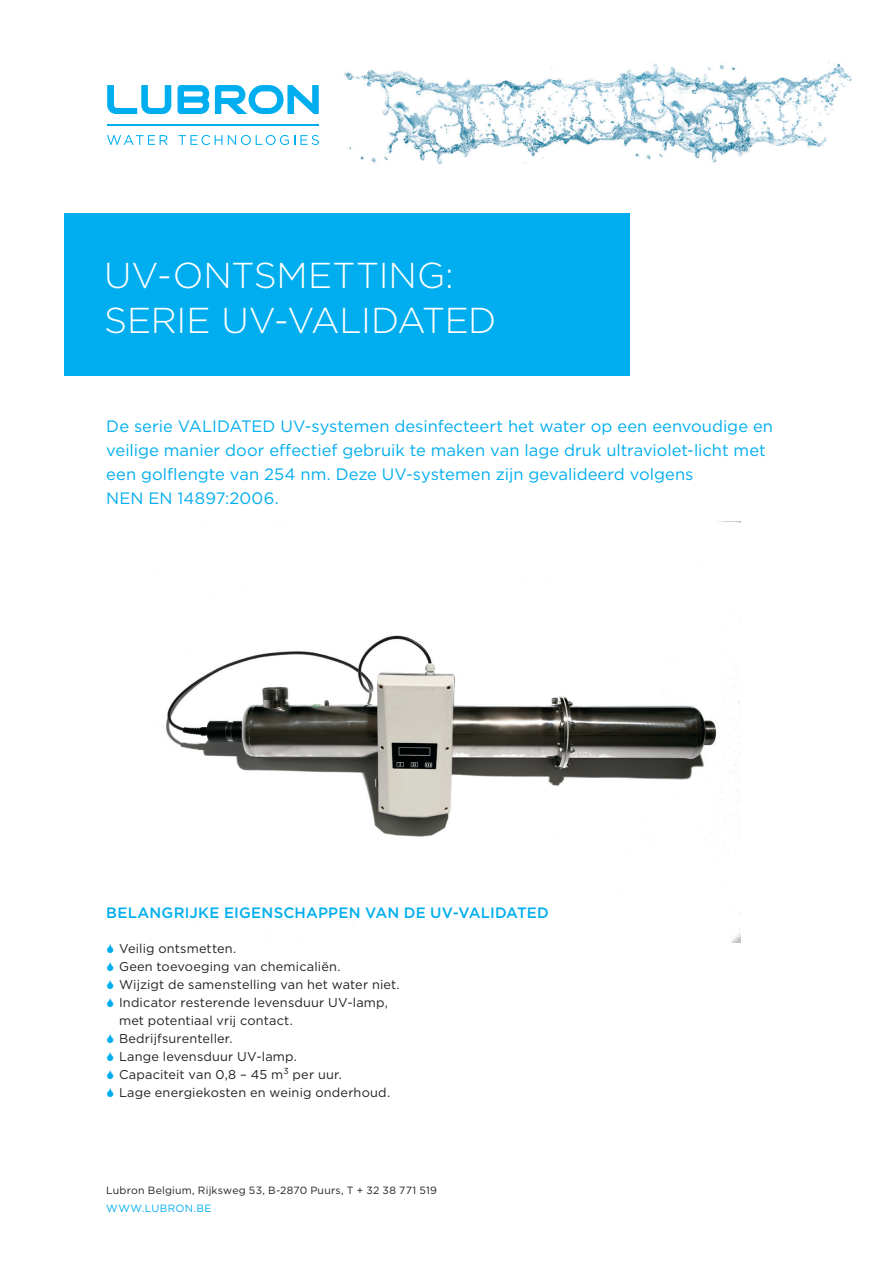
<style>
.page{position:relative;width:893px;height:1263px;background:#fff}
.page>*{position:absolute;margin:0;border:0;box-sizing:border-box;transform-origin:0 0}
.t1{font:300 36px/45px "Gotham";letter-spacing:-.005em;color:#fff}
.Introduction{font:16.5px/24px "Gotham";color:#00aeef}
.Heading{font:500 15px "Gotham";letter-spacing:.01em;color:#00aeef}
.t2{font:12.75px/18px "Gotham";letter-spacing:.015em;color:#231f20}
.t3{font:10.5px "Gotham";letter-spacing:.02em;color:#231f20}
.t4{font:10.5px "Gotham";letter-spacing:.035em;color:#00aeef}
</style>
<div class="page">
<img style="left:344px;top:62px;width:508px;height:102px">
<svg style="left:107px;top:85px;width:64px;height:29px"></svg>
<svg style="left:178px;top:85px;width:31px;height:29px"></svg>
<svg style="left:215px;top:85px;width:104px;height:29px"></svg>
<hr style="left:107px;top:124px;width:212px;height:2px;background:#00aeef">
<svg style="left:107px;top:135px;width:61px;height:10px"></svg>
<svg style="left:178px;top:135px;width:44px;height:10px"></svg>
<svg style="left:228px;top:135px;width:91px;height:10px"></svg>
<div style="left:64px;top:213px;width:566px;height:163px;background:#00aeef"></div>
<img style="left:166px;top:521px;width:574px;height:422px">
<p class="t1" style="left:104px;top:252px;width:394px">UV-ONTSMETTING:<br>SERIE UV-VALIDATED</p>
<p class="Introduction" style="left:106px;top:414px;width:668px">De serie VALIDATED UV-systemen desinfecteert het water op een eenvoudige en veilige manier door effectief gebruik te maken van lage druk ultraviolet-licht met een golflengte van 254 nm. Deze UV-systemen zijn gevalideerd volgens<br>NEN EN 14897:2006.</p>
<p class="Heading" style="left:106px;top:903px;width:444px">BELANGRIJKE EIGENSCHAPPEN VAN DE UV-VALIDATED</p>
<p class="t2" style="left:119px;top:939px;width:119px">Veilig ontsmetten.</p>
<p class="t2" style="left:119px;top:957px;width:223px">Geen toevoeging van chemicaliën.</p>
<p class="t2" style="left:119px;top:975px;width:282px">Wijzigt de samenstelling van het water niet.</p>
<p class="t2" style="left:119px;top:993px;width:270px">Indicator resterende levensduur UV-lamp, met potentiaal vrij contact.</p>
<p class="t2" style="left:119px;top:1029px;width:115px">Bedrijfsurenteller.</p>
<p class="t2" style="left:119px;top:1047px;width:179px">Lange levensduur UV-lamp.</p>
<p class="t2" style="left:119px;top:1065px;width:224px">Capaciteit van 0,8 – 45 m<sup>3</sup> per uur.</p>
<p class="t2" style="left:119px;top:1083px;width:273px">Lage energiekosten en weinig onderhoud.</p>
<p class="t3" style="left:106px;top:1184px;width:332px">Lubron Belgium, Rijksweg 53, B-2870 Puurs, T + 32 38 771 519</p>
<p class="t4" style="left:106px;top:1202px;width:107px">WWW.LUBRON.BE</p>
</div>
